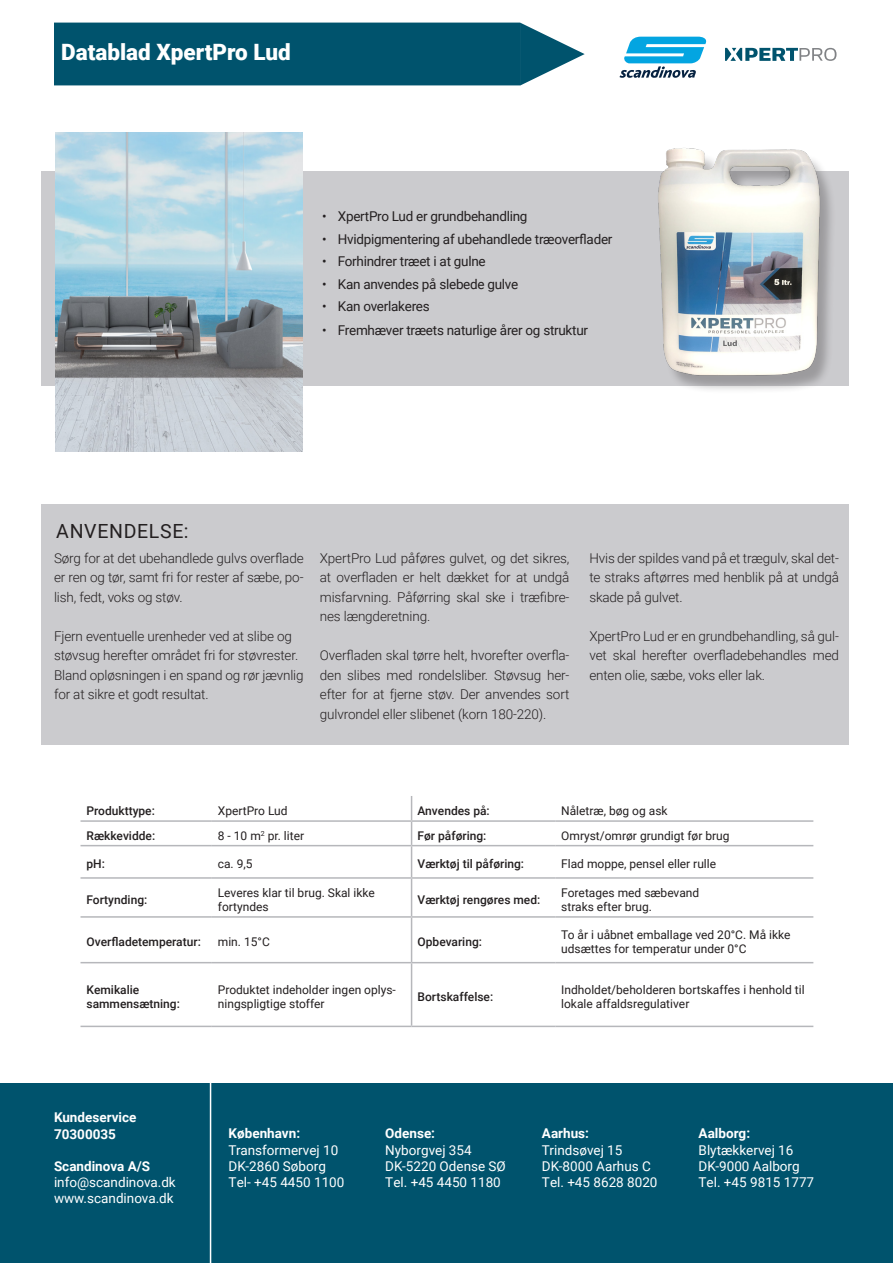
<style>
.page{position:relative;width:893px;height:1263px;background:#fff}
.page>*{position:absolute;margin:0;border:0;box-sizing:border-box;transform-origin:0 0}
.t1{font:900 22.5px "Roboto";color:#fff}
.t2{font:19.5px "Roboto";letter-spacing:.035em;color:#231f20}
.t3{font:300 13.5px/19.5px "Roboto";letter-spacing:-.01em;color:#231f20;text-align:justify}
.t4{font:13.5px/16.2px "Roboto";color:#fff}
.t5{font:13.5px "Roboto";letter-spacing:-.02em;color:#231f20}
.t6{font:700 13.5px/16.2px "Roboto";color:#fff}
.t7{font:12px/14.4px "Roboto";color:#231f20}
.t8{font:500 12px/14.4px "Roboto";color:#231f20}
</style>
<div class="page">
<div style="left:41px;top:171px;width:808px;height:214px;background:#cbcbce"></div>
<div style="left:41px;top:504px;width:808px;height:240px;background:#cbcbce"></div>
<div style="left:54px;top:23px;width:466px;height:62px;background:#00536d"></div>
<svg style="left:725px;top:48px;width:111px;height:13px"></svg>
<img style="left:56px;top:132px;width:246px;height:319px">
<div style="left:0;top:1083px;width:893px;height:180px;background:#00536d"></div>
<svg style="left:520px;top:23px;width:65px;height:63px"></svg>
<svg style="left:619px;top:37px;width:88px;height:41px"></svg>
<hr style="left:210px;top:1064px;width:1px;height:199px;background:#fff">
<div style="left:659px;top:152px;width:178px;height:242px;background:#231f20;opacity:.28"></div>
<img style="left:658px;top:148px;width:179px;height:237px">
<hr style="left:81px;top:820px;width:131px;height:2px;background:#b6b7bb">
<hr style="left:212px;top:820px;width:200px;height:2px;background:#b6b7bb">
<hr style="left:412px;top:820px;width:143px;height:2px;background:#b6b7bb">
<svg style="left:411px;top:796px;width:1px;height:49px"></svg>
<hr style="left:555px;top:820px;width:258px;height:2px;background:#b6b7bb">
<hr style="left:81px;top:845px;width:131px;height:1px;background:#b6b7bb">
<hr style="left:212px;top:845px;width:200px;height:1px;background:#b6b7bb">
<hr style="left:412px;top:845px;width:143px;height:1px;background:#b6b7bb">
<hr style="left:411px;top:846px;width:1px;height:31px;background:#b6b7bb">
<hr style="left:555px;top:845px;width:258px;height:1px;background:#b6b7bb">
<hr style="left:81px;top:877px;width:131px;height:2px;background:#b6b7bb">
<hr style="left:212px;top:877px;width:200px;height:2px;background:#b6b7bb">
<hr style="left:412px;top:877px;width:143px;height:2px;background:#b6b7bb">
<hr style="left:411px;top:879px;width:1px;height:37px;background:#b6b7bb">
<hr style="left:555px;top:877px;width:258px;height:2px;background:#b6b7bb">
<hr style="left:81px;top:916px;width:131px;height:2px;background:#b6b7bb">
<hr style="left:212px;top:916px;width:200px;height:2px;background:#b6b7bb">
<hr style="left:412px;top:916px;width:143px;height:2px;background:#b6b7bb">
<hr style="left:411px;top:918px;width:1px;height:44px;background:#b6b7bb">
<hr style="left:555px;top:916px;width:258px;height:2px;background:#b6b7bb">
<hr style="left:81px;top:962px;width:131px;height:1px;background:#b6b7bb">
<hr style="left:212px;top:962px;width:200px;height:1px;background:#b6b7bb">
<hr style="left:412px;top:962px;width:143px;height:1px;background:#b6b7bb">
<hr style="left:411px;top:963px;width:1px;height:63px;background:#b6b7bb">
<hr style="left:555px;top:962px;width:258px;height:1px;background:#b6b7bb">
<hr style="left:81px;top:1026px;width:131px;height:1px;background:#b6b7bb">
<hr style="left:212px;top:1026px;width:200px;height:1px;background:#b6b7bb">
<hr style="left:412px;top:1026px;width:143px;height:1px;background:#b6b7bb">
<hr style="left:555px;top:1026px;width:258px;height:1px;background:#b6b7bb">
<h1 class="t1" style="left:61px;top:36px;width:231px">Datablad XpertPro Lud</h1>
<p class="t5" style="left:322px;top:207px;width:207px">• XpertPro Lud er grundbehandling</p>
<p class="t5" style="left:322px;top:230px;width:292px">• Hvidpigmentering af ubehandlede træoverflader</p>
<p class="t5" style="left:322px;top:252px;width:165px">• Forhindrer træet i at gulne</p>
<p class="t5" style="left:322px;top:275px;width:198px">• Kan anvendes på slebede gulve</p>
<p class="t5" style="left:322px;top:297px;width:109px">• Kan overlakeres</p>
<p class="t5" style="left:322px;top:321px;width:267px">• Fremhæver træets naturlige årer og struktur</p>
<h2 class="t2" style="left:56px;top:518px;width:134px">ANVENDELSE:</h2>
<p class="t3" style="left:54px;top:548px;width:251px">Sørg for at det ubehandlede gulvs overflade er ren og tør, samt fri for rester af sæbe, po&shy;lish, fedt, voks og støv.</p>
<p class="t3" style="left:54px;top:626px;width:251px;text-align:left">Fjern eventuelle urenheder ved at slibe og støvsug herefter området fri for støvrester.<br>Bland opløsningen i en spand og rør jævnlig for at sikre et godt resultat.</p>
<p class="t3" style="left:320px;top:548px;width:251px">XpertPro Lud påføres gulvet, og det sikres, at overfladen er helt dækket for at undgå misfarvning. Påførring skal ske i træfibre&shy;nes længderetning.</p>
<p class="t3" style="left:320px;top:645px;width:251px">Overfladen skal tørre helt, hvorefter overfla&shy;den slibes med rondelsliber. Støvsug her&shy;efter for at fjerne støv. Der anvendes sort gulvrondel eller slibenet (korn 180-220).</p>
<p class="t3" style="left:589px;top:548px;width:251px">Hvis der spildes vand på et trægulv, skal det&shy;te straks aftørres med henblik på at undgå skade på gulvet.</p>
<p class="t3" style="left:589px;top:626px;width:251px">XpertPro Lud er en grundbehandling, så gul&shy;vet skal herefter overfladebehandles med enten olie, sæbe, voks eller lak.</p>
<p class="t8" style="left:87px;top:803px;width:70px">Produkttype:</p>
<p class="t7" style="left:218px;top:803px;width:71px">XpertPro Lud</p>
<p class="t8" style="left:418px;top:803px;width:74px">Anvendes på:</p>
<p class="t7" style="left:561px;top:803px;width:108px">Nåletræ, bøg og ask</p>
<p class="t8" style="left:87px;top:828px;width:70px">Rækkevidde:</p>
<p class="t7" style="left:218px;top:828px;width:88px">8 - 10 m<sup>2</sup> pr. liter</p>
<p class="t8" style="left:418px;top:828px;width:70px">Før påføring:</p>
<p class="t7" style="left:561px;top:828px;width:170px">Omryst/omrør grundigt før brug</p>
<p class="t8" style="left:87px;top:856px;width:20px">pH:</p>
<p class="t7" style="left:218px;top:856px;width:36px">ca. 9,5</p>
<p class="t8" style="left:418px;top:856px;width:108px">Værktøj til påføring:</p>
<p class="t7" style="left:561px;top:856px;width:156px">Flad moppe, pensel eller rulle</p>
<p class="t8" style="left:87px;top:892px;width:62px">Fortynding:</p>
<p class="t7" style="left:218px;top:885px;width:159px">Leveres klar til brug. Skal ikke fortyndes</p>
<p class="t8" style="left:418px;top:892px;width:124px">Værktøj rengøres med:</p>
<p class="t7" style="left:561px;top:885px;width:140px">Foretages med sæbevand straks efter brug.</p>
<p class="t8" style="left:87px;top:934px;width:116px">Overfladetemperatur:</p>
<p class="t7" style="left:218px;top:934px;width:53px">min. 15°C</p>
<p class="t8" style="left:418px;top:934px;width:66px">Opbevaring:</p>
<p class="t7" style="left:561px;top:927px;width:231px">To år i uåbnet emballage ved 20°C. Må ikke udsættes for temperatur under 0°C</p>
<p class="t8" style="left:87px;top:982px;width:95px">Kemikalie sammensætning:</p>
<p class="t7" style="left:218px;top:982px;width:180px">Produktet indeholder ingen oplys&shy;ningspligtige stoffer</p>
<p class="t8" style="left:418px;top:989px;width:77px">Bortskaffelse:</p>
<p class="t7" style="left:561px;top:982px;width:245px">Indholdet/beholderen bortskaffes i henhold til lokale affaldsregulativer</p>
<p class="t6" style="left:54px;top:1109px;width:84px">Kundeservice<br>70300035</p>
<p class="t6" style="left:54px;top:1157px;width:98px">Scandinova A/S</p>
<p class="t4" style="left:54px;top:1174px;width:123px">info@scandinova.dk www.scandinova.dk</p>
<p class="t6" style="left:229px;top:1125px;width:73px">København:</p>
<p class="t4" style="left:229px;top:1141px;width:117px">Transformervej 10<br>DK-2860 Søborg<br>Tel- +45 4450 1100</p>
<p class="t6" style="left:385px;top:1125px;width:51px">Odense:</p>
<p class="t4" style="left:385px;top:1141px;width:122px">Nyborgvej 354<br>DK-5220 Odense SØ<br>Tel. +45 4450 1180</p>
<p class="t6" style="left:542px;top:1125px;width:49px">Aarhus:</p>
<p class="t4" style="left:542px;top:1141px;width:117px">Trindsøvej 15<br>DK-8000 Aarhus C<br>Tel. +45 8628 8020</p>
<p class="t6" style="left:699px;top:1125px;width:53px">Aalborg:</p>
<p class="t4" style="left:699px;top:1141px;width:117px">Blytækkervej 16<br>DK-9000 Aalborg<br>Tel. +45 9815 1777</p>
</div>
